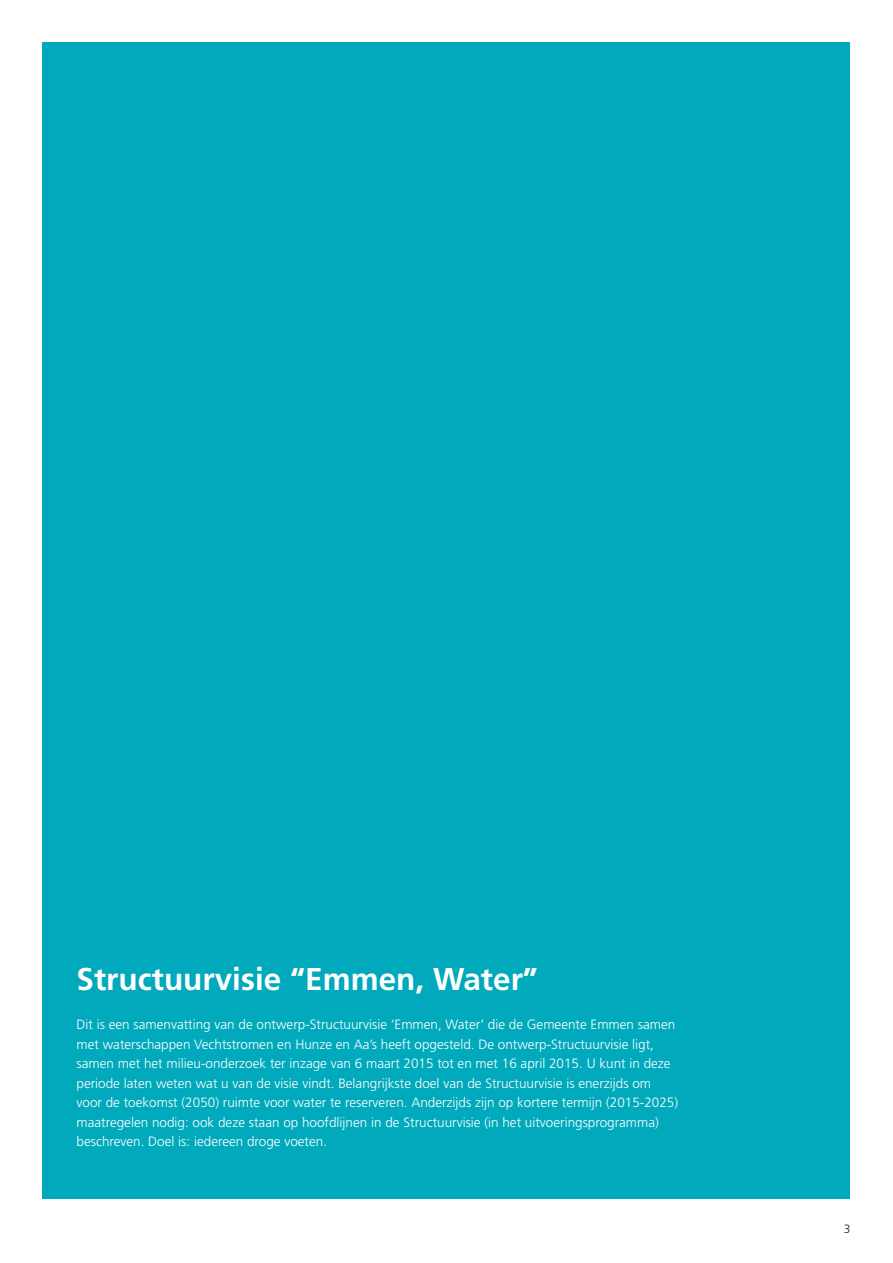
<style>
.page{position:relative;width:893px;height:1263px;background:#fff}
.page>*{position:absolute;margin:0;border:0;box-sizing:border-box;transform-origin:0 0}
.kop_black_24pt{font:700 31.5px "Frutiger LT Std";color:#fff}
.platte_tekst_9pt{font:300 13.5px/19.5px "Frutiger LT Std";color:#fff}
.t1{font:300 12px "Frutiger LT Std";color:#231f20}
</style>
<div class="page">
<div style="left:43px;top:43px;width:807px;height:1156px;background:#00aabc"></div>
<p class="kop_black_24pt" style="left:77px;top:961px;width:463px">Structuurvisie “Emmen, Water”</p>
<p class="platte_tekst_9pt" style="left:77px;top:1015px;width:603px">Dit is een samenvatting van de ontwerp-Structuurvisie ‘Emmen, Water’ die de Gemeente Emmen samen met waterschappen Vechtstromen en Hunze en Aa’s heeft opgesteld. De ontwerp-Structuurvisie ligt, samen met het milieu-onderzoek ter inzage van 6 maart 2015 tot en met 16 april 2015. U kunt in deze periode laten weten wat u van de visie vindt. Belangrijkste doel van de Structuurvisie is enerzijds om voor de toekomst (2050) ruimte voor water te reserveren. Anderzijds zijn op kortere termijn (2015-2025) maatregelen nodig: ook deze staan op hoofdlijnen in de Structuurvisie (in het uitvoeringsprogramma) beschreven. Doel is: iedereen droge voeten.</p>
<p class="t1" style="left:844px;top:1222px;width:8px">3</p>
</div>
